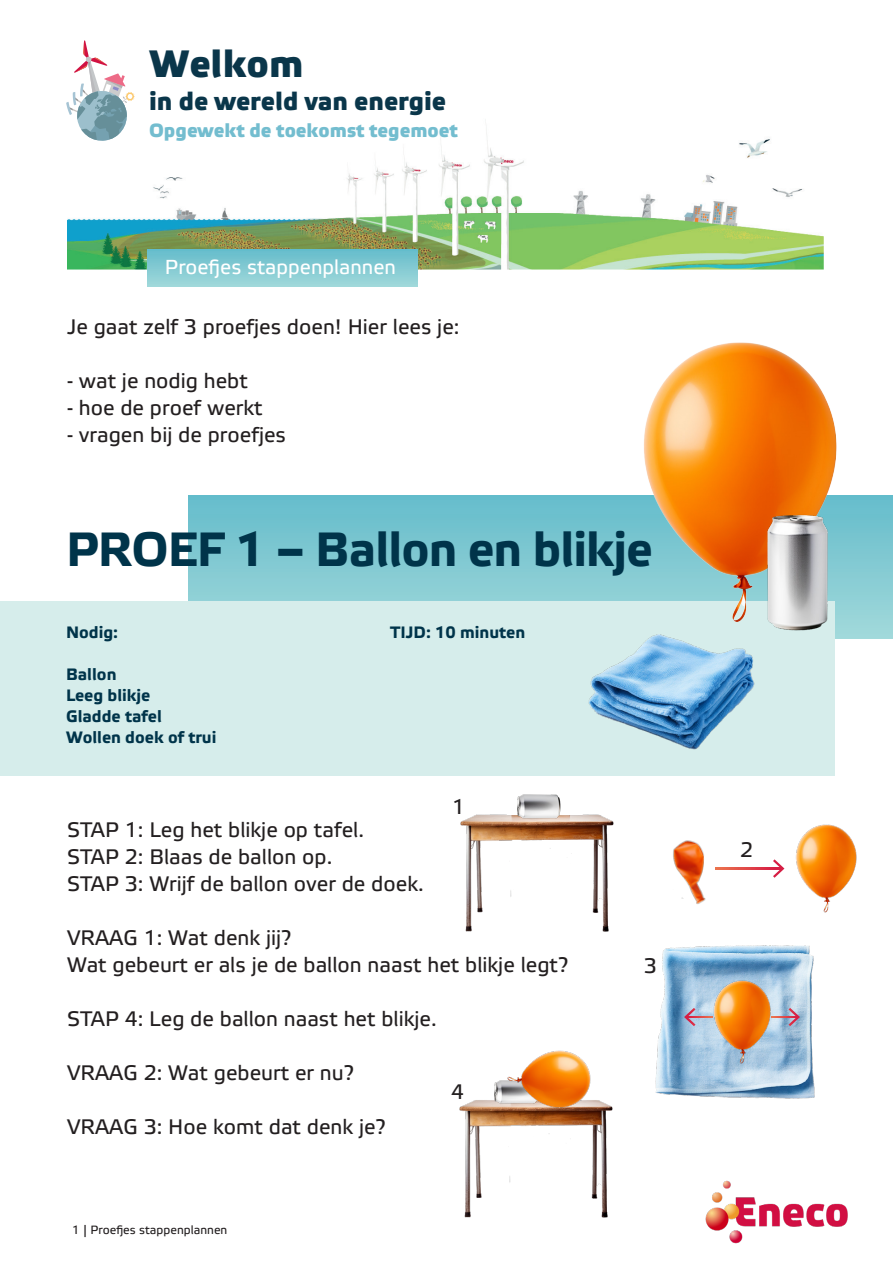
<style>
.page{position:relative;width:893px;height:1263px;background:#fff}
.page>*{position:absolute;margin:0;border:0;box-sizing:border-box;transform-origin:0 0}
.DH-titel_Eneco_2019{font:700 48px "Etelka Text Pro";letter-spacing:-.02em;color:#00344a}
.t1{font:700 38.1px "Etelka Medium Pro";color:#0a364a}
.t2{font:700 25.35px "Etelka Medium Pro";color:#0a364a}
.platte_tekst_Eneco_18{font:21px/27px "Etelka Text Pro";color:#231f20}
.Titel_werkblad_18{font:20.25px "Etelka Text Pro";color:#fff}
.t3{font:700 19.05px "Etelka Medium Pro";color:#73bdcf}
.platte_tekst_Eneco_18-2{font:700 16.5px "Etelka Text Pro";color:#00344a}
.t4{font:12px "Etelka Text Pro";color:#231f20}
</style>
<div class="page">
<img style="left:67px;top:129px;width:757px;height:141px">
<svg style="left:66px;top:40px;width:72px;height:105px"></svg>
<div style="left:147px;top:249px;width:271px;height:38px;background:linear-gradient(to bottom,#65bccb,#a0d8da)"></div>
<img style="left:705px;top:1180px;width:143px;height:64px">
<div style="left:188px;top:495px;width:705px;height:143px;background:linear-gradient(to bottom,#64bccb,#a4dadb)"></div>
<div style="left:0;top:602px;width:834px;height:174px;background:#d6edeb"></div>
<img style="left:634px;top:342px;width:208px;height:275px">
<img style="left:759px;top:513px;width:83px;height:118px">
<img style="left:588px;top:617px;width:176px;height:133px">
<img style="left:655px;top:945px;width:160px;height:154px">
<img style="left:711px;top:980px;width:60px;height:84px">
<img style="left:460px;top:814px;width:154px;height:118px">
<img style="left:516px;top:794px;width:45px;height:27px">
<img style="left:673px;top:840px;width:33px;height:64px">
<svg style="left:715px;top:868px;width:58px;height:1px"></svg>
<svg style="left:773px;top:859px;width:11px;height:19px"></svg>
<img style="left:796px;top:824px;width:61px;height:89px">
<svg style="left:695px;top:1016px;width:17px;height:2px"></svg>
<svg style="left:684px;top:1008px;width:11px;height:18px"></svg>
<svg style="left:772px;top:1016px;width:16px;height:2px"></svg>
<svg style="left:788px;top:1008px;width:12px;height:18px"></svg>
<img style="left:459px;top:1100px;width:154px;height:118px">
<img style="left:494px;top:1080px;width:13px;height:27px">
<img style="left:507px;top:1050px;width:84px;height:58px">
<h2 class="t1" style="left:149px;top:43px;width:156px">Welkom</h2>
<p class="t2" style="left:149px;top:87px;width:299px">in de wereld van energie</p>
<p class="t3" style="left:149px;top:120px;width:310px">Opgewekt de toekomst tegemoet</p>
<p class="Titel_werkblad_18" style="left:165px;top:256px;width:233px">Proefjes stappenplannen</p>
<p class="platte_tekst_Eneco_18" style="left:67px;top:315px;width:394px">Je gaat zelf 3 proefjes doen! Hier lees je:</p>
<p class="platte_tekst_Eneco_18" style="left:67px;top:369px;width:182px">- wat je nodig hebt</p>
<p class="platte_tekst_Eneco_18" style="left:67px;top:396px;width:197px">- hoe de proef werkt</p>
<p class="platte_tekst_Eneco_18" style="left:67px;top:423px;width:220px">- vragen bij de proefjes</p>
<p class="DH-titel_Eneco_2019" style="left:66px;top:522px;width:588px">PROEF 1 – Ballon en blikje</p>
<p class="platte_tekst_Eneco_18-2" style="left:66px;top:623px;width:54px">Nodig:</p>
<p class="platte_tekst_Eneco_18-2" style="left:390px;top:623px;width:137px">TIJD: 10 minuten</p>
<p class="platte_tekst_Eneco_18-2" style="left:66px;top:665px;width:52px">Ballon</p>
<p class="platte_tekst_Eneco_18-2" style="left:66px;top:686px;width:86px">Leeg blikje</p>
<p class="platte_tekst_Eneco_18-2" style="left:66px;top:707px;width:97px">Gladde tafel</p>
<p class="platte_tekst_Eneco_18-2" style="left:66px;top:728px;width:152px">Wollen doek of trui</p>
<p class="platte_tekst_Eneco_18" style="left:452px;top:794px;width:15px">1</p>
<p class="platte_tekst_Eneco_18" style="left:67px;top:817px;width:299px">STAP 1: Leg het blikje op tafel.</p>
<p class="platte_tekst_Eneco_18" style="left:67px;top:844px;width:267px">STAP 2: Blaas de ballon op.</p>
<p class="platte_tekst_Eneco_18" style="left:67px;top:871px;width:358px">STAP 3: Wrijf de ballon over de doek.</p>
<p class="platte_tekst_Eneco_18" style="left:67px;top:925px;width:503px">VRAAG 1: Wat denk jij?<br>Wat gebeurt er als je de ballon naast het blikje legt?</p>
<p class="platte_tekst_Eneco_18" style="left:67px;top:1006px;width:371px">STAP 4: Leg de ballon naast het blikje.</p>
<p class="platte_tekst_Eneco_18" style="left:67px;top:1060px;width:288px">VRAAG 2: Wat gebeurt er nu?</p>
<p class="platte_tekst_Eneco_18" style="left:67px;top:1114px;width:320px">VRAAG 3: Hoe komt dat denk je?</p>
<p class="platte_tekst_Eneco_18" style="left:451px;top:1080px;width:14px">4</p>
<p class="t4" style="left:72px;top:1224px;width:157px">1 | Proefjes stappenplannen</p>
<p class="platte_tekst_Eneco_18" style="left:644px;top:953px;width:15px">3</p>
<p class="platte_tekst_Eneco_18" style="left:740px;top:837px;width:15px">2</p>
</div>
